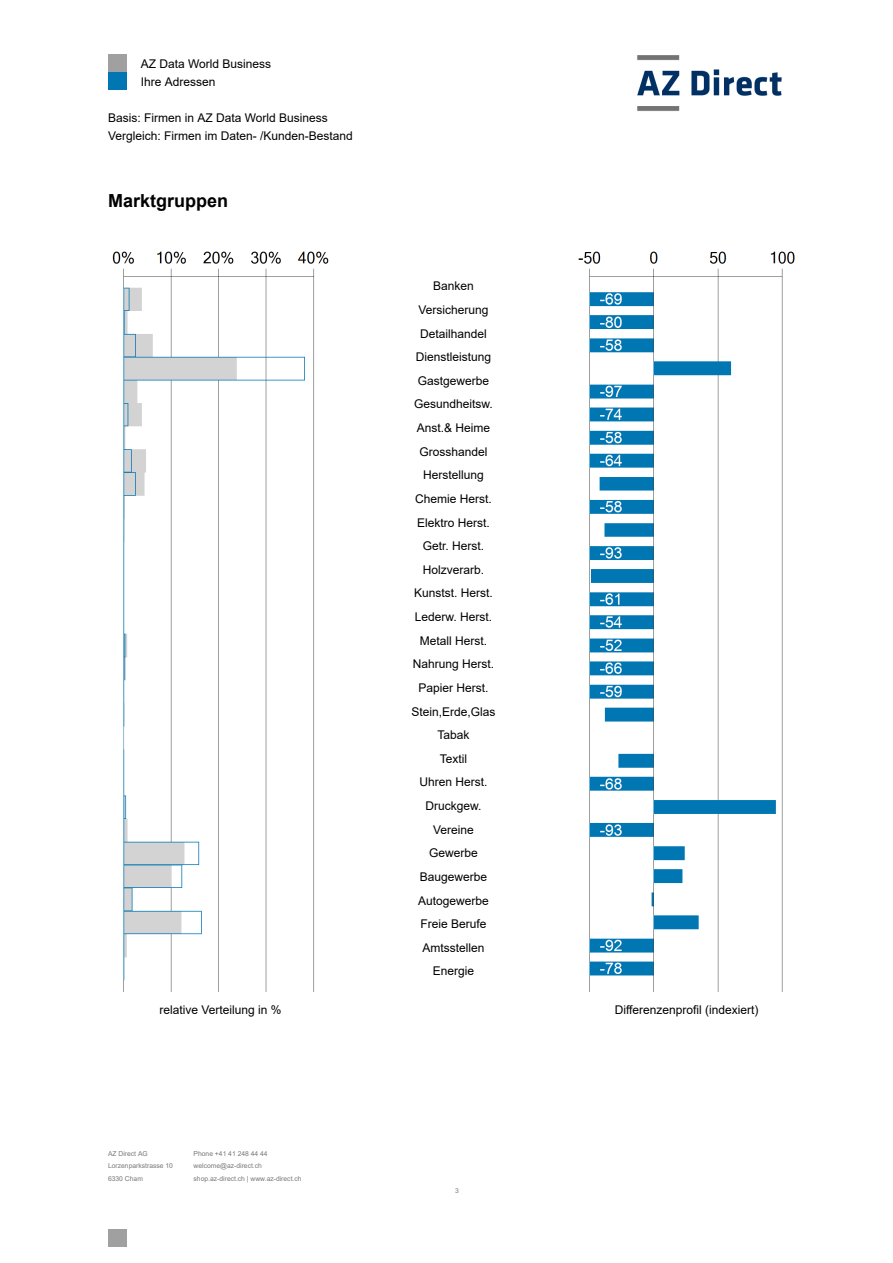
<style>
.page{position:relative;width:893px;height:1263px;background:#fff}
.page>*{position:absolute;margin:0;border:0;box-sizing:border-box;transform-origin:0 0}
.t1{font:18px "Arial";color:#000}
.t2{font:12px/23.7px "Arial";color:#000}
.t3{font:6.75px "Arial";color:#787878}
</style>
<div class="page">
<img style="left:112px;top:251px;width:217px;height:740px">
<img style="left:578px;top:251px;width:217px;height:740px">
<div style="left:108px;top:54px;width:18px;height:18px;background:#a0a0a0"></div>
<div style="left:108px;top:72px;width:18px;height:18px;background:#0076b2"></div>
<img style="left:637px;top:55px;width:144px;height:56px">
<div style="left:108px;top:1229px;width:18px;height:18px;background:#a0a0a0"></div>
<p class="t2" style="left:141px;top:54px;width:132px;line-height:18px">AZ Data World Business<br>Ihre Adressen</p>
<p class="t2" style="left:108px;top:108px;width:246px;line-height:18px">Basis: Firmen in AZ Data World Business<br>Vergleich: Firmen im Daten- /Kunden-Bestand</p>
<h1 class="t1" style="left:108px;top:191px;width:121px">Marktgruppen</h1>
<p class="t2" style="left:411px;top:274px;width:85px;text-align:center">Banken<br>Versicherung<br>Detailhandel<br>Dienstleistung<br>Gastgewerbe<br>Gesundheitsw.<br>Anst.&amp; Heime<br>Grosshandel<br>Herstellung<br>Chemie Herst.<br>Elektro Herst.<br>Getr. Herst.<br>Holzverarb.<br>Kunstst. Herst.<br>Lederw. Herst.<br>Metall Herst.<br>Nahrung Herst.<br>Papier Herst.<br>Stein,Erde,Glas<br>Tabak<br>Textil<br>Uhren Herst.<br>Druckgew.<br>Vereine<br>Gewerbe<br>Baugewerbe<br>Autogewerbe<br>Freie Berufe<br>Amtsstellen<br>Energie</p>
<p class="t2" style="left:160px;top:998px;width:123px">relative Verteilung in %</p>
<p class="t2" style="left:614px;top:998px;width:145px">Differenzenprofil (indexiert)</p>
<p class="t3" style="left:108px;top:1150px;width:41px">AZ Direct AG</p>
<p class="t3" style="left:194px;top:1150px;width:76px">Phone +41 41 248 44 44</p>
<p class="t3" style="left:108px;top:1162px;width:66px">Lorzenparkstrasse 10</p>
<p class="t3" style="left:194px;top:1162px;width:70px">welcome@az-direct.ch</p>
<p class="t3" style="left:108px;top:1175px;width:36px">6330 Cham</p>
<p class="t3" style="left:194px;top:1175px;width:109px">shop.az-direct.ch | www.az-direct.ch</p>
<p class="t3" style="left:455px;top:1187px;width:5px">3</p>
</div>
